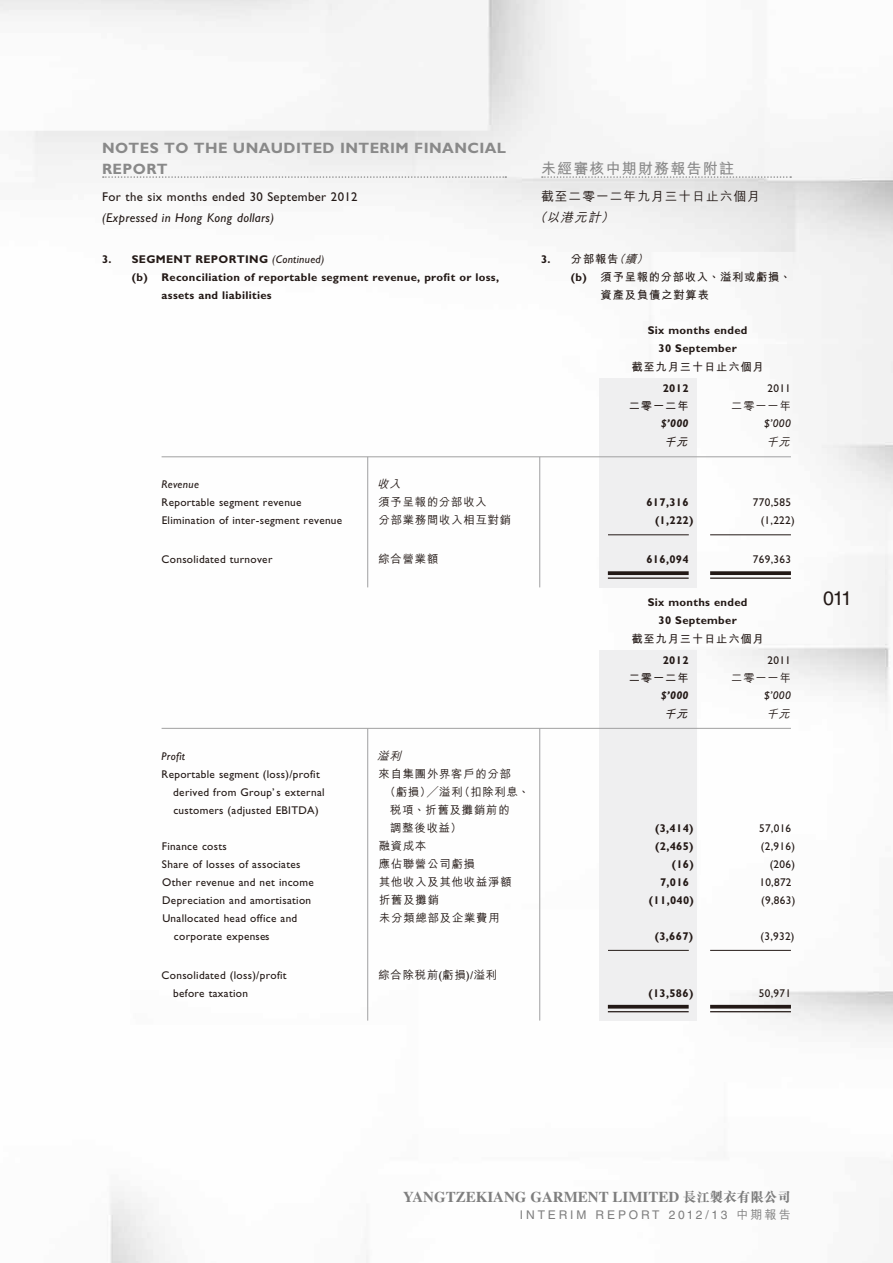
<style>
.page{position:relative;width:893px;height:1263px;background:#fff}
.page>*{position:absolute;margin:0;border:0;box-sizing:border-box;transform-origin:0 0}
.t1{font:19.5px "Helvetica LT Std";color:#231916}
.t2{font:700 15px/21px "Gill Sans Std";letter-spacing:.025em;color:#898989}
.t3{font:700 15px "Times LT Std";color:#7e7e7e}
.t4{font:700 15px "M Hei HK";letter-spacing:.08em;color:#898989}
.t5{font:12.75px "Gill Sans Std";letter-spacing:.03em;color:#231916}
.t6{font:italic 12.75px "Gill Sans Std";letter-spacing:.03em;color:#231916}
.t7{font:500 12.75px "M Hei HK";letter-spacing:.08em;color:#231916}
.t8{font:italic 500 12.75px "M Hei HK";color:#231916}
.t9{font:12px "Helvetica LT Std";letter-spacing:.24em;color:#7e7e7e}
.t10{font:11.25px "Gill Sans Std";letter-spacing:.03em;color:#231916}
.t11{font:700 11.25px/18px "Gill Sans Std";letter-spacing:.03em;color:#231916;text-align:center}
.t12{font:500 11.25px/18px "M Hei HK";letter-spacing:.08em;color:#231916}
.t13{font:700 11.25px "M Hei HK";letter-spacing:.08em;color:#231916}
.t14{font:italic 11.25px "Gill Sans Std";letter-spacing:.03em;color:#231916}
.t15{font:italic 700 11.25px "Gill Sans Std";letter-spacing:.03em;color:#231916}
.t16{font:italic 500 11.25px "M Hei HK";color:#231916}
.t17{font:italic 700 11.25px "M Hei HK";color:#231916}
.s1{font-weight:400;font-style:italic}
.s2{font-family:"Gill Sans Std"}
.s3{font-weight:500;font-style:italic}
.s4{font-family:"Gill Sans Std";font-weight:400}
.s5{font-family:"M Sung HK";font-weight:800;font-size:13.5px}
.s6{font-family:"M Hei HK";font-weight:500}
</style>
<div class="page">
<svg style="left:103px;top:176px;width:403px;height:2px"></svg>
<div style="left:600px;top:378px;width:97px;height:209px;background:#efeff0"></div>
<hr style="left:162px;top:456px;width:629px;height:1px;background:#a0a0a1">
<hr style="left:608px;top:534px;width:81px;height:1px;background:#231916">
<hr style="left:710px;top:534px;width:81px;height:1px;background:#231916">
<svg style="left:608px;top:571px;width:81px;height:4px"></svg>
<hr style="left:608px;top:577px;width:81px;height:2px;background:#231916">
<svg style="left:710px;top:571px;width:81px;height:4px"></svg>
<hr style="left:710px;top:577px;width:81px;height:2px;background:#231916">
<div style="left:600px;top:650px;width:97px;height:370px;background:#efeff0"></div>
<hr style="left:162px;top:728px;width:629px;height:1px;background:#a0a0a1">
<hr style="left:608px;top:950px;width:81px;height:1px;background:#231916">
<hr style="left:710px;top:950px;width:81px;height:1px;background:#231916">
<hr style="left:608px;top:1005px;width:81px;height:3px;background:#231916">
<hr style="left:608px;top:1011px;width:81px;height:1px;background:#231916">
<hr style="left:710px;top:1005px;width:81px;height:3px;background:#231916">
<hr style="left:710px;top:1011px;width:81px;height:1px;background:#231916">
<hr style="left:367px;top:457px;width:1px;height:130px;background:#a0a0a1">
<hr style="left:539px;top:457px;width:1px;height:130px;background:#a0a0a1">
<hr style="left:367px;top:728px;width:1px;height:292px;background:#a0a0a1">
<hr style="left:539px;top:728px;width:1px;height:292px;background:#a0a0a1">
<svg style="left:542px;top:176px;width:249px;height:2px"></svg>
<h2 class="t2" style="left:102px;top:137px;width:406px">NOTES TO THE UNAUDITED INTERIM FINANCIAL<br>REPORT</h2>
<p class="t5" style="left:102px;top:190px;width:257px">For the six months ended 30 September 2012</p>
<p class="t6" style="left:102px;top:211px;width:174px">(Expressed in Hong Kong dollars)</p>
<p class="t11" style="left:102px;top:250px;width:224px">3. SEGMENT REPORTING <span class="s1">(Continued)</span></p>
<p class="t11" style="left:132px;top:268px;width:369px">(b) Reconciliation of reportable segment revenue, profit or loss,</p>
<p class="t11" style="left:162px;top:286px;width:112px">assets and liabilities</p>
<h2 class="t4" style="left:541px;top:158px;width:194px">未經審核中期財務報告附註</h2>
<p class="t7" style="left:541px;top:188px;width:220px">截至二零一二年九月三十日止六個月</p>
<p class="t8" style="left:533px;top:209px;width:86px">（以港元計）</p>
<p class="t13" style="left:541px;top:251px;width:112px"><span class="s2">3.</span> 分部報告<span class="s3">（續）</span></p>
<p class="t13" style="left:571px;top:269px;width:222px"><span class="s2">(b)</span> 須予呈報的分部收入、溢利或虧損、</p>
<p class="t13" style="left:601px;top:287px;width:110px">資產及負債之對算表</p>
<p class="t11" style="left:648px;top:322px;width:101px">Six months ended<br>30 September</p>
<p class="t13" style="left:631px;top:359px;width:134px">截至九月三十日止六個月</p>
<p class="t11" style="left:663px;top:379px;width:27px">2012</p>
<p class="t10" style="left:767px;top:382px;width:25px">2011</p>
<p class="t13" style="left:629px;top:398px;width:61px">二零一二年</p>
<p class="t12" style="left:731px;top:396px;width:61px">二零一一年</p>
<p class="t15" style="left:661px;top:417px;width:29px">$’000</p>
<p class="t14" style="left:764px;top:417px;width:28px">$’000</p>
<p class="t17" style="left:664px;top:434px;width:29px">千元</p>
<p class="t16" style="left:766px;top:434px;width:29px">千元</p>
<p class="t14" style="left:162px;top:478px;width:39px">Revenue</p>
<p class="t16" style="left:377px;top:476px;width:29px">收入</p>
<p class="t10" style="left:162px;top:496px;width:142px">Reportable segment revenue</p>
<p class="t12" style="left:378px;top:492px;width:110px">須予呈報的分部收入</p>
<p class="t11" style="left:646px;top:493px;width:44px">617,316</p>
<p class="t10" style="left:753px;top:496px;width:40px">770,585</p>
<p class="t10" style="left:162px;top:514px;width:182px">Elimination of inter-segment revenue</p>
<p class="t12" style="left:379px;top:510px;width:134px">分部業務間收入相互對銷</p>
<p class="t11" style="left:655px;top:511px;width:40px">(1,222)</p>
<p class="t10" style="left:761px;top:514px;width:36px">(1,222)</p>
<p class="t10" style="left:162px;top:553px;width:112px">Consolidated turnover</p>
<p class="t12" style="left:378px;top:549px;width:61px">綜合營業額</p>
<p class="t11" style="left:646px;top:550px;width:44px">616,094</p>
<p class="t10" style="left:753px;top:553px;width:40px">769,363</p>
<p class="t11" style="left:648px;top:593px;width:101px">Six months ended<br>30 September</p>
<p class="t13" style="left:631px;top:630px;width:134px">截至九月三十日止六個月</p>
<p class="t11" style="left:663px;top:651px;width:27px">2012</p>
<p class="t10" style="left:767px;top:653px;width:25px">2011</p>
<p class="t13" style="left:629px;top:669px;width:61px">二零一二年</p>
<p class="t12" style="left:731px;top:668px;width:61px">二零一一年</p>
<p class="t15" style="left:661px;top:689px;width:29px">$’000</p>
<p class="t14" style="left:764px;top:689px;width:28px">$’000</p>
<p class="t17" style="left:664px;top:705px;width:29px">千元</p>
<p class="t16" style="left:766px;top:705px;width:29px">千元</p>
<p class="t14" style="left:162px;top:749px;width:25px">Profit</p>
<p class="t16" style="left:377px;top:747px;width:29px">溢利</p>
<p class="t10" style="left:162px;top:767px;width:160px">Reportable segment (loss)/profit</p>
<p class="t12" style="left:379px;top:764px;width:134px">來自集團外界客戶的分部</p>
<p class="t10" style="left:173px;top:785px;width:153px">derived from Group’s external</p>
<p class="t12" style="left:385px;top:782px;width:146px">（虧損）╱溢利（扣除利息、</p>
<p class="t10" style="left:173px;top:803px;width:147px">customers (adjusted EBITDA)</p>
<p class="t12" style="left:390px;top:800px;width:121px">稅項、折舊及攤銷前的調整後收益）</p>
<p class="t11" style="left:655px;top:819px;width:40px">(3,414)</p>
<p class="t10" style="left:759px;top:821px;width:34px">57,016</p>
<p class="t10" style="left:162px;top:839px;width:66px">Finance costs</p>
<p class="t12" style="left:379px;top:836px;width:49px">融資成本</p>
<p class="t11" style="left:655px;top:837px;width:40px">(2,465)</p>
<p class="t10" style="left:761px;top:839px;width:36px">(2,916)</p>
<p class="t10" style="left:162px;top:857px;width:140px">Share of losses of associates</p>
<p class="t12" style="left:379px;top:854px;width:98px">應佔聯營公司虧損</p>
<p class="t11" style="left:672px;top:855px;width:24px">(16)</p>
<p class="t10" style="left:770px;top:857px;width:27px">(206)</p>
<p class="t10" style="left:162px;top:875px;width:153px">Other revenue and net income</p>
<p class="t12" style="left:379px;top:872px;width:134px">其他收入及其他收益淨額</p>
<p class="t11" style="left:660px;top:873px;width:31px">7,016</p>
<p class="t10" style="left:759px;top:875px;width:34px">10,872</p>
<p class="t10" style="left:162px;top:893px;width:150px">Depreciation and amortisation</p>
<p class="t12" style="left:379px;top:890px;width:61px">折舊及攤銷</p>
<p class="t11" style="left:649px;top:891px;width:46px">(11,040)</p>
<p class="t10" style="left:761px;top:893px;width:36px">(9,863)</p>
<p class="t10" style="left:162px;top:911px;width:136px">Unallocated head office and</p>
<p class="t12" style="left:379px;top:908px;width:122px">未分類總部及企業費用</p>
<p class="t10" style="left:174px;top:929px;width:97px">corporate expenses</p>
<p class="t11" style="left:655px;top:927px;width:40px">(3,667)</p>
<p class="t10" style="left:760px;top:929px;width:36px">(3,932)</p>
<p class="t10" style="left:162px;top:968px;width:127px">Consolidated (loss)/profit</p>
<p class="t12" style="left:378px;top:965px;width:120px">綜合除稅前<span class="s4">(</span>虧損<span class="s4">)/</span>溢利</p>
<p class="t10" style="left:173px;top:986px;width:76px">before taxation</p>
<p class="t11" style="left:648px;top:984px;width:46px">(13,586)</p>
<p class="t10" style="left:759px;top:986px;width:34px">50,971</p>
<h1 class="t1" style="left:823px;top:586px;width:30px">011</h1>
<h2 class="t3" style="left:403px;top:1188px;width:389px">YANGTZEKIANG GARMENT LIMITED <span class="s5">長江製衣有限公司</span></h2>
<p class="t9" style="left:520px;top:1208px;width:272px">INTERIM REPORT 2012/13 <span class="s6">中期報告</span></p>
</div>
